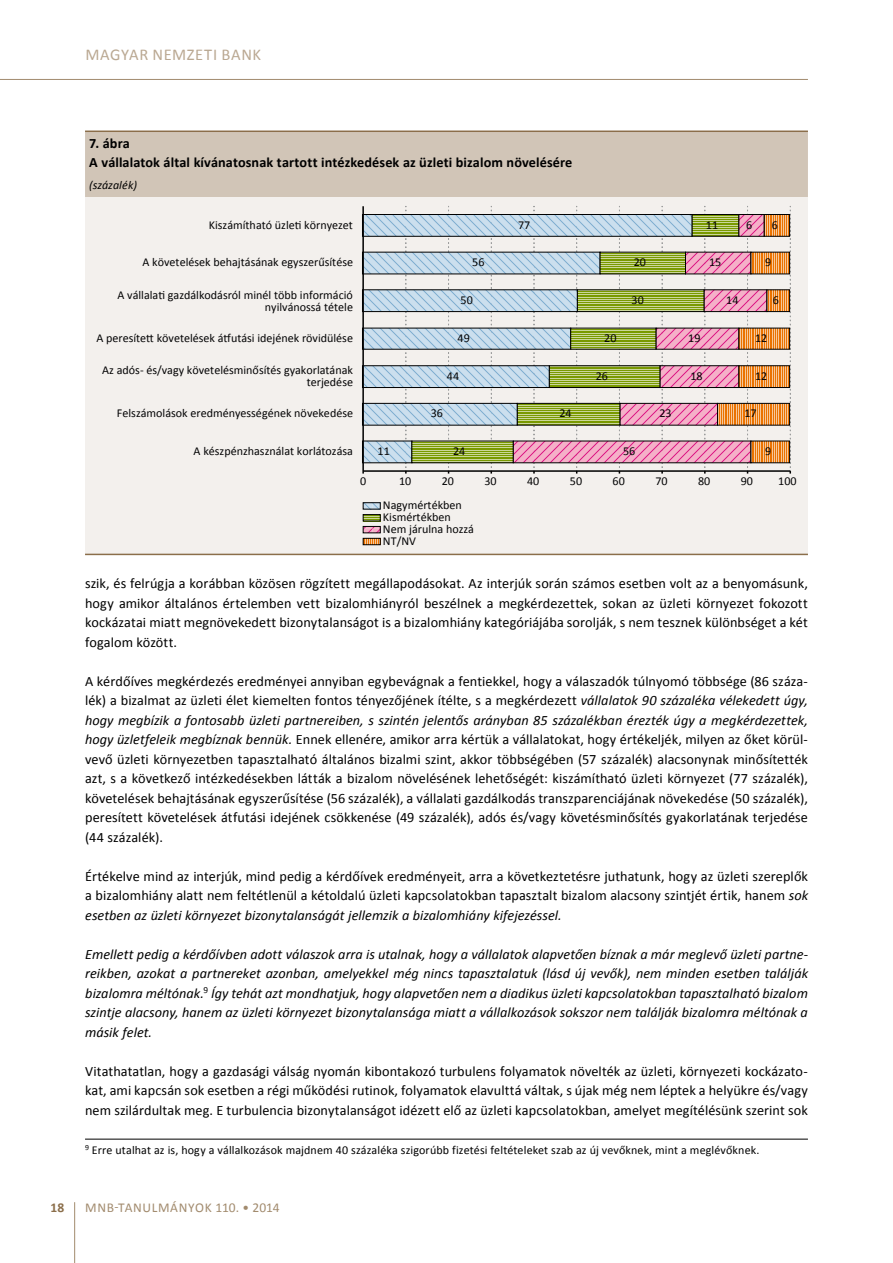
<style>
.page{position:relative;width:893px;height:1263px;background:#fff}
.page>*{position:absolute;margin:0;border:0;box-sizing:border-box;transform-origin:0 0}
.t1{font:16.5px "Calibri";letter-spacing:.04em;color:#baa892}
.t2{font:14.25px/19.5px "Calibri";letter-spacing:.005em;color:#000;text-align:justify}
.t3{font:italic 14.25px/19.5px "Calibri";letter-spacing:.005em;color:#000;text-align:justify}
.t4{font:700 14.25px/19.2px "Calibri";letter-spacing:.005em;color:#000}
.t5{font:13.5px "Calibri";letter-spacing:.04em;color:#a28b6e}
.t6{font:700 13.5px "Calibri";color:#8b6e4a}
.t7{font:12.15px/11.9px "Calibri";color:#030304;text-align:right}
.t8{font:12px "Calibri";letter-spacing:.01em;color:#000}
.t9{font:italic 12px "Calibri";letter-spacing:.005em;color:#000}
.s1{font-style:italic}
</style>
<div class="page">
<hr style="left:74px;top:1202px;width:1px;height:61px;background:#a28b6e">
<hr style="left:0;top:79px;width:808px;height:1px;background:#a28b6e">
<hr style="left:85px;top:1139px;width:723px;height:1px;background:#000">
<div style="left:85px;top:132px;width:723px;height:65px;background:#d1c5b7"></div>
<div style="left:85px;top:197px;width:723px;height:357px;background:#f3f0ed"></div>
<hr style="left:85px;top:131px;width:723px;height:1px;background:#8b6e4a">
<hr style="left:85px;top:554px;width:723px;height:1px;background:#8b6e4a">
<svg style="left:364px;top:214px;width:47px;height:249px"></svg>
<svg style="left:411px;top:214px;width:102px;height:249px"></svg>
<svg style="left:513px;top:214px;width:204px;height:249px"></svg>
<hr style="left:363px;top:470px;width:427px;height:2px;background:#000">
<svg style="left:717px;top:206px;width:74px;height:268px"></svg>
<svg style="left:704px;top:206px;width:2px;height:268px"></svg>
<svg style="left:661px;top:206px;width:2px;height:268px"></svg>
<svg style="left:619px;top:206px;width:1px;height:268px"></svg>
<svg style="left:576px;top:206px;width:1px;height:268px"></svg>
<svg style="left:533px;top:206px;width:2px;height:268px"></svg>
<svg style="left:490px;top:206px;width:2px;height:268px"></svg>
<svg style="left:448px;top:206px;width:1px;height:268px"></svg>
<svg style="left:405px;top:206px;width:2px;height:268px"></svg>
<hr style="left:362px;top:206px;width:2px;height:265px;background:#000">
<svg style="left:365px;top:504px;width:14px;height:3px"></svg>
<div style="left:363px;top:502px;width:18px;height:7px;border:1px solid #000"></div>
<svg style="left:365px;top:516px;width:14px;height:3px"></svg>
<div style="left:363px;top:514px;width:18px;height:7px;border:1px solid #000"></div>
<svg style="left:365px;top:528px;width:14px;height:3px"></svg>
<div style="left:363px;top:526px;width:18px;height:7px;border:1px solid #000"></div>
<svg style="left:365px;top:540px;width:14px;height:3px"></svg>
<div style="left:363px;top:538px;width:18px;height:7px;border:1px solid #000"></div>
<p class="t1" style="left:85px;top:44px;width:177px">MAGYAR NEMZETI BANK</p>
<p class="t4" style="left:89px;top:134px;width:485px">7. ábra<br>A vállalatok által kívánatosnak tartott intézkedések az üzleti bizalom növelésére</p>
<p class="t9" style="left:89px;top:177px;width:49px">(százalék)</p>
<p class="t7" style="left:518px;top:219px;width:14px">77</p>
<p class="t7" style="left:472px;top:256px;width:14px">56</p>
<p class="t7" style="left:460px;top:294px;width:14px">50</p>
<p class="t7" style="left:458px;top:332px;width:14px">49</p>
<p class="t7" style="left:447px;top:370px;width:14px">44</p>
<p class="t7" style="left:431px;top:407px;width:14px">36</p>
<p class="t7" style="left:378px;top:445px;width:14px">11</p>
<p class="t7" style="left:209px;top:219px;width:146px">Kiszámítható üzleti környezet</p>
<p class="t7" style="left:143px;top:256px;width:212px">A követelések behajtásának egyszerűsítése</p>
<p class="t7" style="left:118px;top:289px;width:237px">A vállalati gazdálkodásról minél több információ nyilvánossá tétele</p>
<p class="t7" style="left:96px;top:332px;width:258px">A peresített követelések átfutási idejének rövidülése</p>
<p class="t7" style="left:102px;top:364px;width:252px">Az adós- és/vagy követelésminősítés gyakorlatának terjedése</p>
<p class="t7" style="left:117px;top:407px;width:238px">Felszámolások eredményességének növekedése</p>
<p class="t7" style="left:194px;top:445px;width:161px">A készpénzhasználat korlátozása</p>
<p class="t7" style="left:559px;top:407px;width:14px">24</p>
<p class="t7" style="left:453px;top:445px;width:14px">24</p>
<p class="t7" style="left:604px;top:332px;width:14px">20</p>
<p class="t7" style="left:596px;top:370px;width:14px">26</p>
<p class="t7" style="left:634px;top:256px;width:14px">20</p>
<p class="t7" style="left:632px;top:294px;width:14px">30</p>
<p class="t7" style="left:623px;top:445px;width:14px">56</p>
<p class="t7" style="left:659px;top:407px;width:14px">23</p>
<p class="t7" style="left:706px;top:219px;width:14px">11</p>
<p class="t7" style="left:709px;top:256px;width:14px">15</p>
<p class="t7" style="left:746px;top:219px;width:8px">6</p>
<p class="t7" style="left:772px;top:219px;width:8px">6</p>
<p class="t7" style="left:765px;top:256px;width:8px">9</p>
<p class="t7" style="left:688px;top:332px;width:14px">19</p>
<p class="t7" style="left:690px;top:370px;width:14px">18</p>
<p class="t7" style="left:726px;top:294px;width:14px">14</p>
<p class="t7" style="left:773px;top:294px;width:8px">6</p>
<p class="t7" style="left:755px;top:332px;width:14px">12</p>
<p class="t7" style="left:755px;top:370px;width:14px">12</p>
<p class="t7" style="left:744px;top:407px;width:14px">17</p>
<p class="t7" style="left:765px;top:445px;width:8px">9</p>
<p class="t7" style="left:360px;top:475px;width:8px">0</p>
<p class="t7" style="left:399px;top:475px;width:14px">10</p>
<p class="t7" style="left:442px;top:475px;width:14px">20</p>
<p class="t7" style="left:484px;top:475px;width:14px">30</p>
<p class="t7" style="left:527px;top:475px;width:14px">40</p>
<p class="t7" style="left:570px;top:475px;width:14px">50</p>
<p class="t7" style="left:613px;top:475px;width:14px">60</p>
<p class="t7" style="left:655px;top:475px;width:14px">70</p>
<p class="t7" style="left:698px;top:475px;width:14px">80</p>
<p class="t7" style="left:741px;top:475px;width:14px">90</p>
<p class="t7" style="left:778px;top:475px;width:20px">100</p>
<p class="t7" style="left:383px;top:499px;width:93px;text-align:left">Nagymértékben<br>Kismértékben<br>Nem járulna hozzá<br>NT/NV</p>
<p class="t2" style="left:85px;top:574px;width:724px">szik, és felrúgja a korábban közösen rögzített megállapodásokat. Az interjúk során számos esetben volt az a benyomásunk, hogy amikor általános értelemben vett bizalomhiányról beszélnek a megkérdezettek, sokan az üzleti környezet fokozott kockázatai miatt megnövekedett bizonytalanságot is a bizalomhiány kategóriájába sorolják, s nem tesznek különbséget a két fogalom között.</p>
<p class="t2" style="left:85px;top:671px;width:725px">A kérdőíves megkérdezés eredményei annyiban egybevágnak a fentiekkel, hogy a válaszadók túlnyomó többsége (86 száza&shy;lék) a bizalmat az üzleti élet kiemelten fontos tényezőjének ítélte, s a megkérdezett <span class="s1">vállalatok 90 százaléka vélekedett úgy, hogy megbízik a fontosabb üzleti partnereiben, s szintén jelentős arányban 85 százalékban érezték úgy a megkérdezettek, hogy üzletfeleik megbíznak bennük.</span> Ennek ellenére, amikor arra kértük a vállalatokat, hogy értékeljék, milyen az őket körül&shy;vevő üzleti környezetben tapasztalható általános bizalmi szint, akkor többségében (57 százalék) alacsonynak minősítették azt, s a következő intézkedésekben látták a bizalom növelésének lehetőségét: kiszámítható üzleti környezet (77 százalék), követelések behajtásának egyszerűsítése (56 százalék), a vállalati gazdálkodás transzparenciájának növekedése (50 százalék), peresített követelések átfutási idejének csökkenése (49 százalék), adós és/vagy követésminősítés gyakorlatának terjedése (44 százalék).</p>
<p class="t2" style="left:85px;top:866px;width:724px">Értékelve mind az interjúk, mind pedig a kérdőívek eredményeit, arra a következtetésre juthatunk, hogy az üzleti szereplők a bizalomhiány alatt nem feltétlenül a kétoldalú üzleti kapcsolatokban tapasztalt bizalom alacsony szintjét értik, hanem <span class="s1">sok esetben az üzleti környezet bizonytalanságát jellemzik a bizalomhiány kifejezéssel.</span></p>
<p class="t3" style="left:85px;top:944px;width:725px">Emellett pedig a kérdőívben adott válaszok arra is utalnak, hogy a vállalatok alapvetően bíznak a már meglevő üzleti partne&shy;reikben, azokat a partnereket azonban, amelyekkel még nincs tapasztalatuk (lásd új vevők), nem minden esetben találják bizalomra méltónak.<sup>9</sup> Így tehát azt mondhatjuk, hogy alapvetően nem a diadikus üzleti kapcsolatokban tapasztalható bizalom szintje alacsony, hanem az üzleti környezet bizonytalansága miatt a vállalkozások sokszor nem találják bizalomra méltónak a másik felet.</p>
<p class="t2" style="left:85px;top:1061px;width:724px">Vitathatatlan, hogy a gazdasági válság nyomán kibontakozó turbulens folyamatok növelték az üzleti, környezeti kockázato&shy;kat, ami kapcsán sok esetben a régi működési rutinok, folyamatok elavulttá váltak, s újak még nem léptek a helyükre és/vagy nem szilárdultak meg. E turbulencia bizonytalanságot idézett elő az üzleti kapcsolatokban, amelyet megítélésünk szerint sok</p>
<p class="t8" style="left:85px;top:1142px;width:676px"><sup>9</sup> Erre utalhat az is, hogy a vállalkozások majdnem 40 százaléka szigorúbb fizetési feltételeket szab az új vevőknek, mint a meglévőknek.</p>
<p class="t6" style="left:51px;top:1199px;width:15px">18</p>
<p class="t5" style="left:85px;top:1199px;width:196px">MNB-TANULMÁNYOK 110. • 2014</p>
</div>
